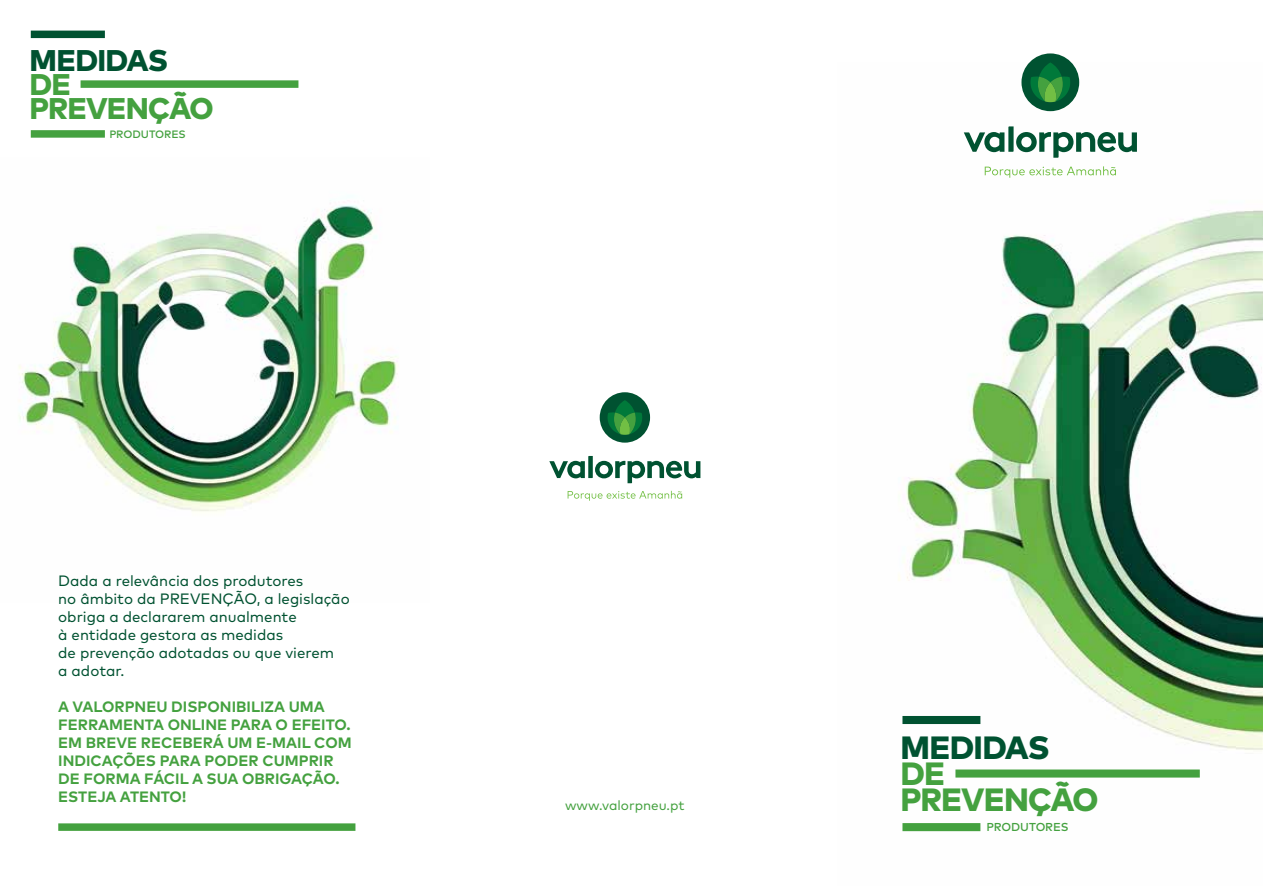
<style>
.page{position:relative;width:1263px;height:893px;background:#fff}
.page>*{position:absolute;margin:0;border:0;box-sizing:border-box;transform-origin:0 0}
.t1{font:800 32.25px/26.1px "Mark Pro";letter-spacing:-.03em;color:#44a13f}
.t2{font:800 32.25px "Mark Pro";letter-spacing:-.02em;color:#005231}
.t3{font:800 29.85px/24.2px "Mark Pro";letter-spacing:-.03em;color:#44a13f}
.t4{font:800 29.85px "Mark Pro";letter-spacing:-.02em;color:#005231}
.t5{font:15px/18px "Mark Pro";color:#005231}
.t6{font:700 15px/18px "Mark Pro";color:#44a13f}
.t7{font:13.5px "Mark Pro";color:#44a13f}
.t8{font:500 11.55px "Mark Pro";letter-spacing:-.01em;color:#44a13f}
.t9{font:500 10.65px "Mark Pro";letter-spacing:-.01em;color:#44a13f}
</style>
<div class="page">
<img style="left:898px;top:62px;width:365px;height:770px">
<div style="left:31px;top:31px;width:74px;height:7px;background:#005231"></div>
<div style="left:31px;top:130px;width:74px;height:8px;background:#44a13f"></div>
<div style="left:81px;top:80px;width:217px;height:8px;background:#44a13f"></div>
<div style="left:600px;top:392px;width:50px;height:51px;background:#005231;border-radius:50%"></div>
<svg style="left:607px;top:400px;width:35px;height:35px"></svg>
<svg style="left:549px;top:456px;width:151px;height:27px"></svg>
<svg style="left:568px;top:491px;width:114px;height:10px"></svg>
<div style="left:902px;top:716px;width:78px;height:8px;background:#005231"></div>
<div style="left:902px;top:823px;width:78px;height:8px;background:#44a13f"></div>
<div style="left:955px;top:769px;width:245px;height:9px;background:#44a13f"></div>
<div style="left:58px;top:823px;width:297px;height:8px;background:#44a13f"></div>
<div style="left:1021px;top:53px;width:58px;height:58px;background:#005231;border-radius:50%"></div>
<svg style="left:1030px;top:62px;width:40px;height:40px"></svg>
<svg style="left:964px;top:126px;width:173px;height:32px"></svg>
<svg style="left:985px;top:166px;width:131px;height:12px"></svg>
<img style="left:18px;top:202px;width:380px;height:310px">
<h2 class="t4" style="left:30px;top:37px;width:140px">MEDIDAS</h2>
<h2 class="t3" style="left:30px;top:70px;width:186px">DE<br>PREVENÇÃO</h2>
<p class="t9" style="left:109px;top:126px;width:78px">PRODUTORES</p>
<p class="t5" style="left:58px;top:570px;width:293px">Dada a relevância dos produtores<br>no âmbito da PREVENÇÃO, a legislação obriga a declararem anualmente<br>à entidade gestora as medidas<br>de prevenção adotadas ou que vierem<br>a adotar.</p>
<p class="t6" style="left:58px;top:696px;width:295px">A VALORPNEU DISPONIBILIZA UMA<br>FERRAMENTA ONLINE PARA O EFEITO.<br>EM BREVE RECEBERÁ UM E-MAIL COM<br>INDICAÇÕES PARA PODER CUMPRIR<br>DE FORMA FÁCIL A SUA OBRIGAÇÃO.<br>ESTEJA ATENTO!</p>
<p class="t7" style="left:565px;top:795px;width:121px">www.valorpneu.pt</p>
<h1 class="t2" style="left:900px;top:723px;width:150px">MEDIDAS</h1>
<h1 class="t1" style="left:900px;top:758px;width:199px">DE<br>PREVENÇÃO</h1>
<p class="t8" style="left:986px;top:818px;width:83px">PRODUTORES</p>
</div>
